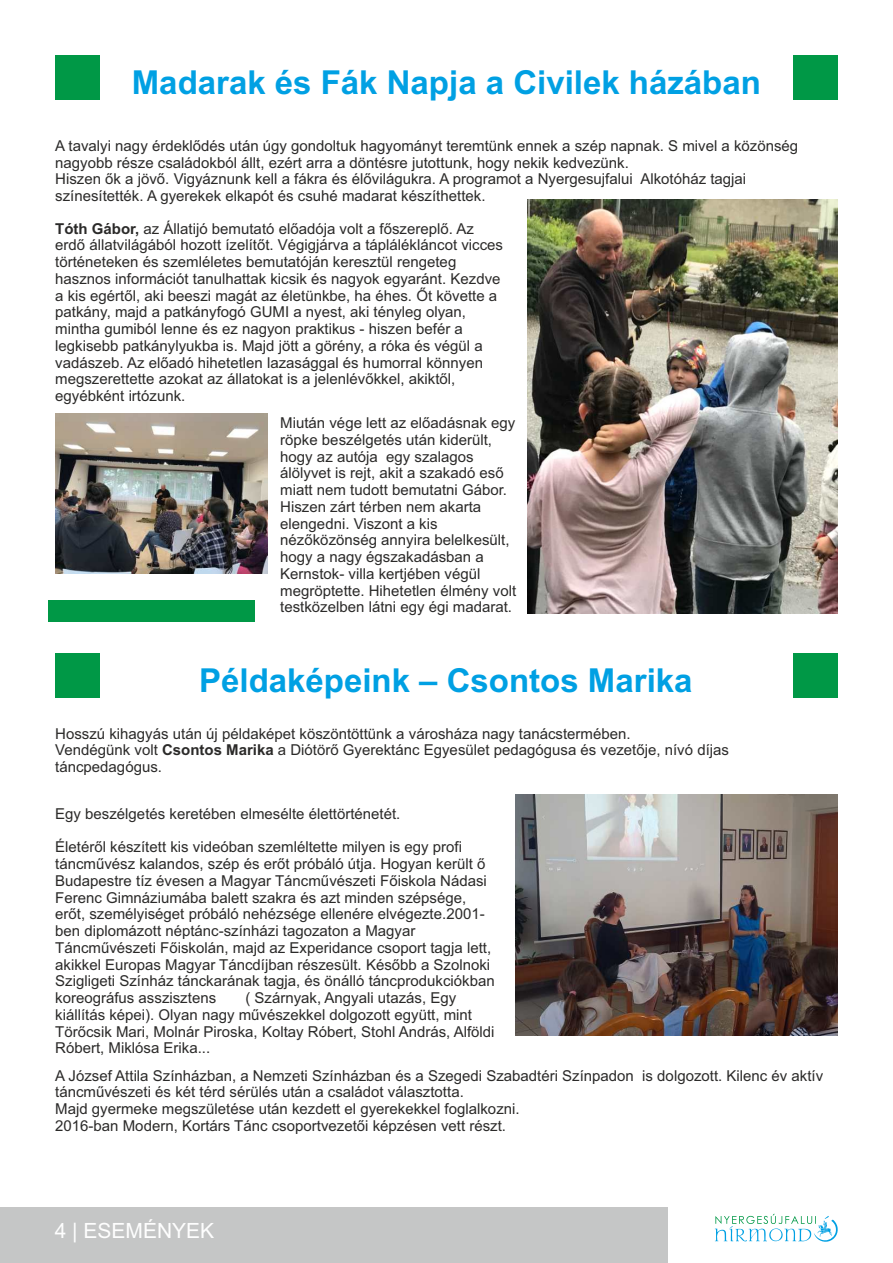
<style>
.page{position:relative;width:893px;height:1263px;background:#fff}
.page>*{position:absolute;margin:0;border:0;box-sizing:border-box;transform-origin:0 0}
.t1{font:700 33px "Arial";color:#00a0e3}
.t2{font:21px "Arial";color:#fefefe}
.t3{font:15px/16.8px "Arial";color:#2b2a29}
.s1{font-weight:700}
</style>
<div class="page">
<div style="left:55px;top:55px;width:44px;height:44px;background:#009846"></div>
<div style="left:793px;top:55px;width:45px;height:44px;background:#009846"></div>
<div style="left:0;top:1208px;width:668px;height:55px;background:#c5c6c6"></div>
<svg style="left:715px;top:1214px;width:123px;height:28px"></svg>
<img style="left:527px;top:199px;width:311px;height:414px">
<img style="left:55px;top:414px;width:212px;height:159px">
<div style="left:48px;top:600px;width:206px;height:22px;background:#009846"></div>
<div style="left:55px;top:653px;width:44px;height:45px;background:#009846"></div>
<div style="left:793px;top:653px;width:45px;height:45px;background:#009846"></div>
<img style="left:515px;top:794px;width:323px;height:242px">
<h1 class="t1" style="left:132px;top:70px;width:631px">Madarak és Fák Napja a Civilek házában</h1>
<p class="t3" style="left:55px;top:138px;width:744px">A tavalyi nagy érdeklődés után úgy gondoltuk hagyományt teremtünk ennek a szép napnak. S mivel a közönség nagyobb része családokból állt, ezért arra a döntésre jutottunk, hogy nekik kedvezünk.<br>Hiszen ők a jövő. Vigyáznunk kell a fákra és élővilágukra. A programot a Nyergesujfalui Alkotóház tagjai színesítették. A gyerekek elkapót és csuhé madarat készíthettek.</p>
<p class="t3" style="left:55px;top:221px;width:449px"><span class="s1">Tóth Gábor,</span> az Állatijó bemutató előadója volt a főszereplő. Az erdő állatvilágából hozott ízelítőt. Végigjárva a táplálékláncot vicces történeteken és szemléletes bemutatóján keresztül rengeteg hasznos információt tanulhattak kicsik és nagyok egyaránt. Kezdve a kis egértől, aki beeszi magát az életünkbe, ha éhes. Őt követte a patkány, majd a patkányfogó GUMI a nyest, aki tényleg olyan, mintha gumiból lenne és ez nagyon praktikus - hiszen befér a legkisebb patkánylyukba is. Majd jött a görény, a róka és végül a vadászeb. Az előadó hihetetlen lazasággal és humorral könnyen megszerettette azokat az állatokat is a jelenlévőkkel, akiktől, egyébként irtózunk.</p>
<p class="t3" style="left:280px;top:416px;width:237px">Miután vége lett az előadásnak egy röpke beszélgetés után kiderült, hogy az autója egy szalagos álölyvet is rejt, akit a szakadó eső miatt nem tudott bemutatni Gábor.<br>Hiszen zárt térben nem akarta elengedni. Viszont a kis nézőközönség annyira belelkesült, hogy a nagy égszakadásban a<br>Kernstok- villa kertjében végül megröptette. Hihetetlen élmény volt testközelben látni egy égi madarat.</p>
<h1 class="t1" style="left:199px;top:668px;width:495px">Példaképeink – Csontos Marika</h1>
<p class="t3" style="left:55px;top:726px;width:675px">Hosszú kihagyás után új példaképet köszöntöttünk a városháza nagy tanácstermében.<br>Vendégünk volt <span class="s1">Csontos Marika</span> a Diótörő Gyerektánc Egyesület pedagógusa és vezetője, nívó díjas táncpedagógus.</p>
<p class="t3" style="left:55px;top:806px;width:347px">Egy beszélgetés keretében elmesélte élettörténetét.</p>
<p class="t3" style="left:55px;top:840px;width:441px">Életéről készített kis videóban szemléltette milyen is egy profi táncművész kalandos, szép és erőt próbáló útja. Hogyan került ő Budapestre tíz évesen a Magyar Táncművészeti Főiskola Nádasi Ferenc Gimnáziumába balett szakra és azt minden szépsége, erőt, személyiséget próbáló nehézsége ellenére elvégezte.2001- ben diplomázott néptánc-színházi tagozaton a Magyar Táncművészeti Főiskolán, majd az Experidance csoport tagja lett, akikkel Europas Magyar Táncdíjban részesült. Később a Szolnoki Szigligeti Színház tánckarának tagja, és önálló táncprodukciókban koreográfus asszisztens</p>
<p class="t3" style="left:55px;top:991px;width:441px;text-indent:190px">( Szárnyak, Angyali utazás, Egy kiállítás képei). Olyan nagy művészekkel dolgozott együtt, mint Törőcsik Mari, Molnár Piroska, Koltay Róbert, Stohl András, Alföldi Róbert, Miklósa Erika...</p>
<p class="t3" style="left:55px;top:1068px;width:769px">A József Attila Színházban, a Nemzeti Színházban és a Szegedi Szabadtéri Színpadon is dolgozott. Kilenc év aktív táncművészeti és két térd sérülés után a családot választotta.<br>Majd gyermeke megszületése után kezdett el gyerekekkel foglalkozni.<br>2016-ban Modern, Kortárs Tánc csoportvezetői képzésen vett részt.</p>
<h2 class="t2" style="left:55px;top:1223px;width:161px">4 | ESEMÉNYEK</h2>
</div>
